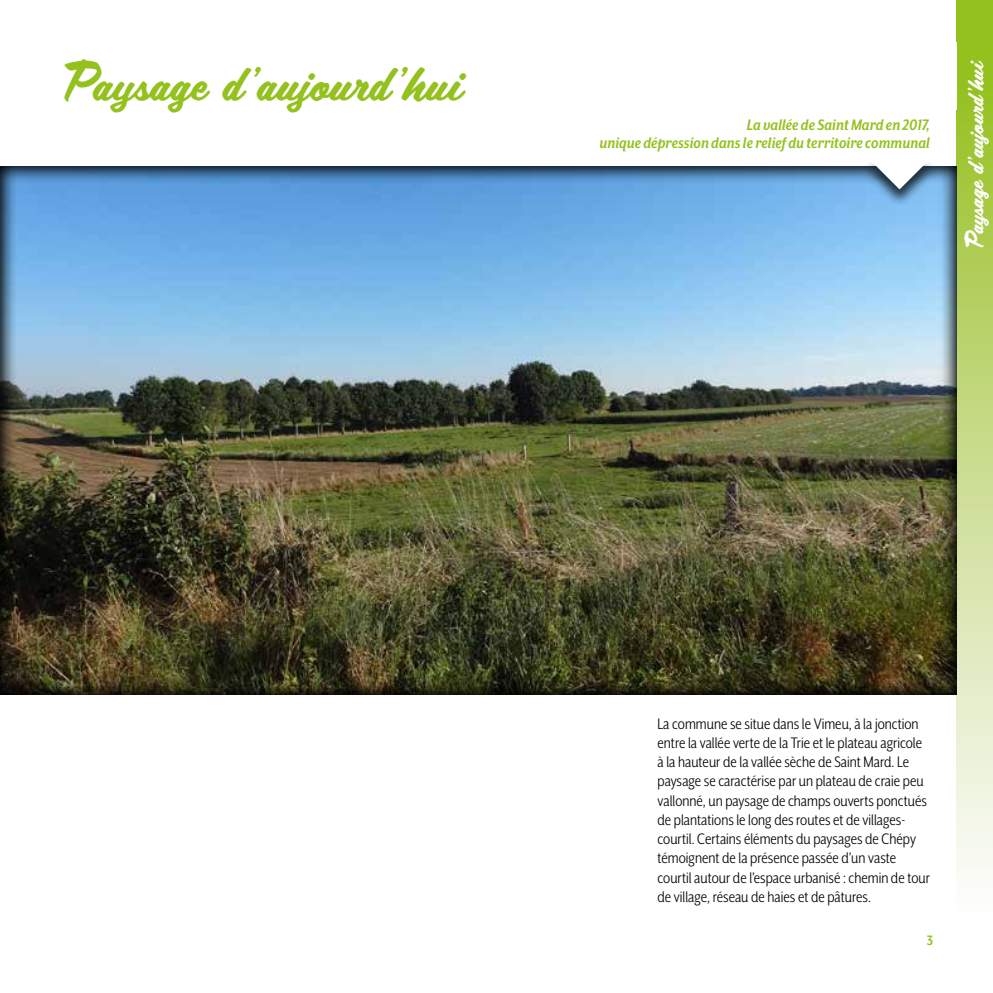
<style>
.page{position:relative;width:993px;height:993px;background:#fff}
.page>*{position:absolute;margin:0;border:0;box-sizing:border-box;transform-origin:0 0}
.t1{font:49px "Scriptorama JF Tradeshow";color:#94c11e}
.t2{font:22.75px "Scriptorama JF Tradeshow";color:#fff}
.t3{font:17.5px/19.2px "Mr Eaves XL San Nar OT";color:#000}
.t4{font:italic 700 17.5px/17.5px "Mr Eaves XL San Nar OT";color:#94c11e;text-align:right}
.t5{font:700 15.75px "Mr Eaves XL Mod Nar OT";color:#94c11e}
</style>
<div class="page">
<div style="left:956px;top:0;width:36px;height:992px;background:linear-gradient(to bottom,#8fbb13,#fff)"></div>
<img style="left:0;top:166px;width:956px;height:529px">
<div style="left:861px;top:159px;width:76px;height:49px;background:#000;opacity:.75"></div>
<svg style="left:868px;top:159px;width:61px;height:30px"></svg>
<h1 class="t1" style="left:63px;top:48px;width:400px">Paysage d’aujourd’hui</h1>
<h2 class="t2" style="left:958px;top:248px;width:189px;rotate:-90deg">Paysage d’aujourd’hui</h2>
<p class="t4" style="left:599px;top:116px;width:332px">La vallée de Saint Mard en 2017,<br>unique dépression dans le relief du territoire communal</p>
<p class="t3" style="left:657px;top:713px;width:274px">La commune se situe dans le Vimeu, à la jonction entre la vallée verte de la Trie et le plateau agricole à la hauteur de la vallée sèche de Saint Mard. Le paysage se caractérise par un plateau de craie peu vallonné, un paysage de champs ouverts ponctués de plantations le long des routes et de villages&shy;courtil. Certains éléments du paysages de Chépy témoignent de la présence passée d’un vaste courtil autour de l’espace urbanisé : chemin de tour de village, réseau de haies et de pâtures.</p>
<p class="t5" style="left:926px;top:931px;width:8px">3</p>
</div>
